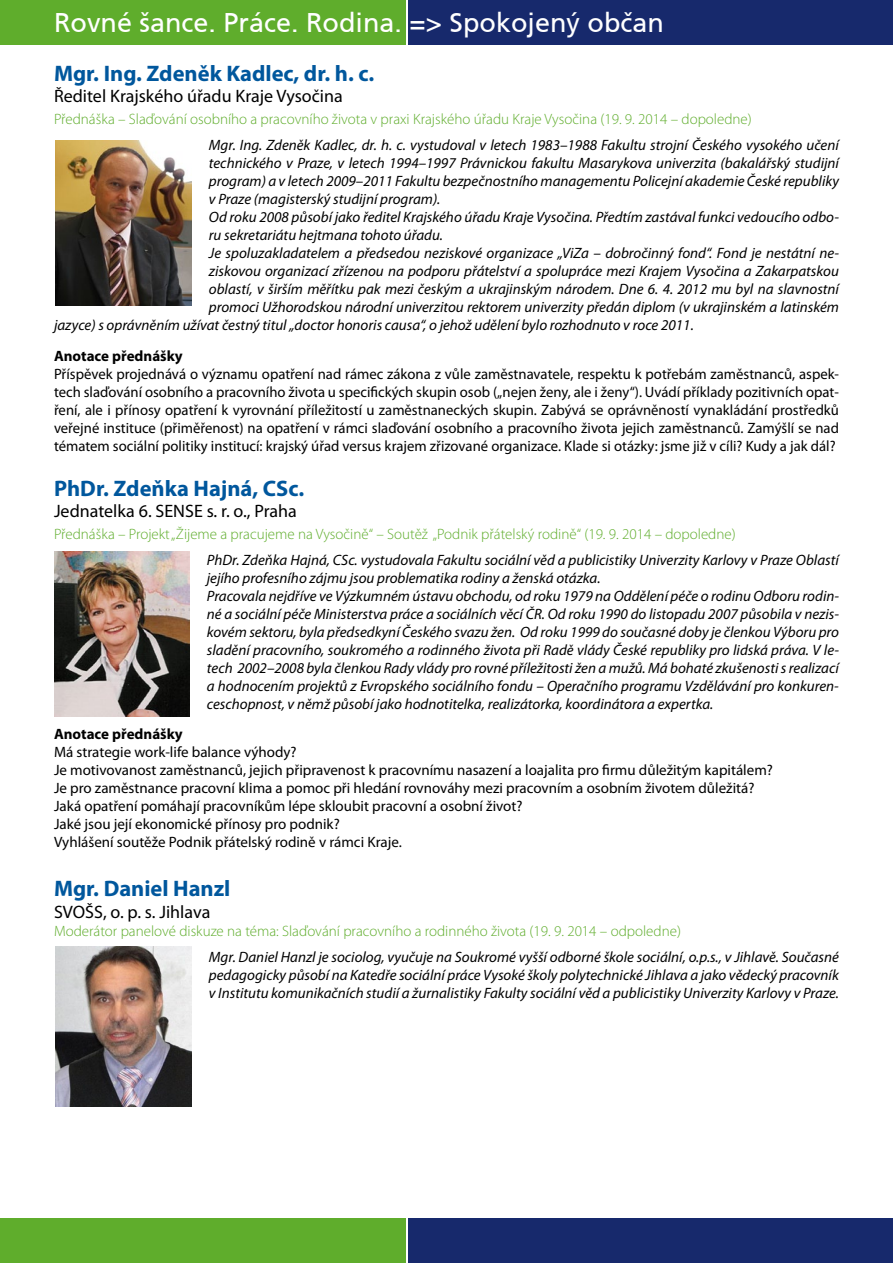
<style>
.page{position:relative;width:893px;height:1263px;background:#fff}
.page>*{position:absolute;margin:0;border:0;box-sizing:border-box;transform-origin:0 0}
.t1{font:27px "Frutiger CE";color:#fff}
.t2{font:700 22.5px "Myriad Pro";color:#00579d}
.t3{font:18px "Myriad Pro";color:#000}
.t4{font:italic 15px/18px "Myriad Pro";color:#000}
.t5{font:15px/18px "Myriad Pro";color:#000;text-align:justify}
.t6{font:300 15px "Myriad Pro";color:#5fad2c}
.t7{font:700 15px "Myriad Pro";color:#000}
</style>
<div class="page">
<img style="left:54px;top:551px;width:136px;height:165px">
<div style="left:408px;top:0;width:485px;height:45px;background:#17296c"></div>
<div style="left:0;top:0;width:405px;height:45px;background:#5fad2c"></div>
<div style="left:408px;top:1218px;width:485px;height:45px;background:#17296c"></div>
<div style="left:0;top:1218px;width:405px;height:45px;background:#5fad2c"></div>
<img style="left:56px;top:946px;width:136px;height:161px">
<img style="left:56px;top:140px;width:136px;height:165px">
<h1 class="t1" style="left:54px;top:7px;width:612px">Rovné šance. Práce. Rodina. =&gt; Spokojený občan</h1>
<h2 class="t2" style="left:54px;top:58px;width:322px">Mgr. Ing. Zdeněk Kadlec, dr. h. c.</h2>
<p class="t3" style="left:54px;top:85px;width:290px">Ředitel Krajského úřadu Kraje Vysočina</p>
<p class="t6" style="left:54px;top:110px;width:699px">Přednáška – Slaďování osobního a pracovního života v praxi Krajského úřadu Kraje Vysočina (19. 9. 2014 – dopoledne)</p>
<p class="t4" style="left:209px;top:136px;width:631px">Mgr. Ing. Zdeněk Kadlec, dr. h. c. vystudoval v letech 1983–1988 Fakultu strojní Českého vysokého učení</p>
<p class="t4" style="left:209px;top:154px;width:632px">technického v Praze, v letech 1994–1997 Právnickou fakultu Masarykova univerzita (bakalářský studijní</p>
<p class="t4" style="left:209px;top:172px;width:632px">program) a v letech 2009–2011 Fakultu bezpečnostního managementu Policejní akademie České republiky</p>
<p class="t4" style="left:209px;top:190px;width:233px">v Praze (magisterský studijní program).</p>
<p class="t4" style="left:209px;top:208px;width:632px">Od roku 2008 působí jako ředitel Krajského úřadu Kraje Vysočina. Předtím zastával funkci vedoucího odbo-</p>
<p class="t4" style="left:209px;top:226px;width:236px">ru sekretariátu hejtmana tohoto úřadu.</p>
<p class="t4" style="left:209px;top:244px;width:632px">Je spoluzakladatelem a předsedou neziskové organizace „ViZa – dobročinný fond“. Fond je nestátní ne-</p>
<p class="t4" style="left:209px;top:262px;width:631px">ziskovou organizací zřízenou na podporu přátelství a spolupráce mezi Krajem Vysočina a Zakarpatskou</p>
<p class="t4" style="left:209px;top:280px;width:632px">oblastí, v širším měřítku pak mezi českým a ukrajinským národem. Dne 6. 4. 2012 mu byl na slavnostní</p>
<p class="t4" style="left:209px;top:298px;width:632px">promoci Užhorodskou národní univerzitou rektorem univerzity předán diplom (v ukrajinském a latinském</p>
<p class="t4" style="left:54px;top:316px;width:641px">jazyce) s oprávněním užívat čestný titul „doctor honoris causa“, o jehož udělení bylo rozhodnuto v roce 2011.</p>
<p class="t7" style="left:54px;top:346px;width:130px">Anotace přednášky</p>
<p class="t5" style="left:54px;top:364px;width:786px">Příspěvek projednává o významu opatření nad rámec zákona z vůle zaměstnavatele, respektu k potřebám zaměstnanců, aspek&shy;tech slaďování osobního a pracovního života u specifických skupin osob („nejen ženy, ale i ženy“). Uvádí příklady pozitivních opat&shy;ření, ale i přínosy opatření k vyrovnání příležitostí u zaměstnaneckých skupin. Zabývá se oprávněností vynakládání prostředků veřejné instituce (přiměřenost) na opatření v rámci slaďování osobního a pracovního života jejich zaměstnanců. Zamýšlí se nad tématem sociální politiky institucí: krajský úřad versus krajem zřizované organizace. Klade si otázky: jsme již v cíli? Kudy a jak dál?</p>
<h2 class="t2" style="left:54px;top:473px;width:252px">PhDr. Zdeňka Hajná, CSc.</h2>
<p class="t3" style="left:54px;top:500px;width:244px">Jednatelka 6. SENSE s. r. o., Praha</p>
<p class="t6" style="left:54px;top:525px;width:683px">Přednáška – Projekt „Žijeme a pracujeme na Vysočině“ – Soutěž „Podnik přátelský rodině“ (19. 9. 2014 – dopoledne)</p>
<p class="t4" style="left:207px;top:551px;width:634px">PhDr. Zdeňka Hajná, CSc. vystudovala Fakultu sociální věd a publicistiky Univerzity Karlovy v Praze Oblastí jejího profesního zájmu jsou problematika rodiny a ženská otázka.<br>Pracovala nejdříve ve Výzkumném ústavu obchodu, od roku 1979 na Oddělení péče o rodinu Odboru rodin&shy;né a sociální péče Ministerstva práce a sociálních věcí ČR. Od roku 1990 do listopadu 2007 působila v nezis&shy;kovém sektoru, byla předsedkyní Českého svazu žen. Od roku 1999 do současné doby je členkou Výboru pro sladění pracovního, soukromého a rodinného života při Radě vlády České republiky pro lidská práva. V le&shy;tech 2002–2008 byla členkou Rady vlády pro rovné příležitosti žen a mužů. Má bohaté zkušenosti s realizací a hodnocením projektů z Evropského sociálního fondu – Operačního programu Vzdělávání pro konkuren&shy;ceschopnost, v němž působí jako hodnotitelka, realizátorka, koordinátora a expertka.</p>
<p class="t7" style="left:54px;top:724px;width:130px">Anotace přednášky</p>
<p class="t5" style="left:54px;top:743px;width:720px;text-align:left">Má strategie work-life balance výhody?<br>Je motivovanost zaměstnanců, jejich připravenost k pracovnímu nasazení a loajalita pro firmu důležitým kapitálem?<br>Je pro zaměstnance pracovní klima a pomoc při hledání rovnováhy mezi pracovním a osobním životem důležitá?<br>Jaká opatření pomáhají pracovníkům lépe skloubit pracovní a osobní život?<br>Jaké jsou její ekonomické přínosy pro podnik?<br>Vyhlášení soutěže Podnik přátelský rodině v rámci Kraje.</p>
<h2 class="t2" style="left:54px;top:874px;width:178px">Mgr. Daniel Hanzl</h2>
<p class="t3" style="left:54px;top:900px;width:158px">SVOŠS, o. p. s. Jihlava</p>
<p class="t6" style="left:54px;top:921px;width:628px">Moderátor panelové diskuze na téma: Slaďování pracovního a rodinného života (19. 9. 2014 – odpoledne)</p>
<p class="t4" style="left:209px;top:948px;width:632px;text-align:justify">Mgr. Daniel Hanzl je sociolog, vyučuje na Soukromé vyšší odborné škole sociální, o.p.s., v Jihlavě. Současné pedagogicky působí na Katedře sociální práce Vysoké školy polytechnické Jihlava a jako vědecký pracovník v Institutu komunikačních studií a žurnalistiky Fakulty sociální věd a publicistiky Univerzity Karlovy v Praze.</p>
</div>
